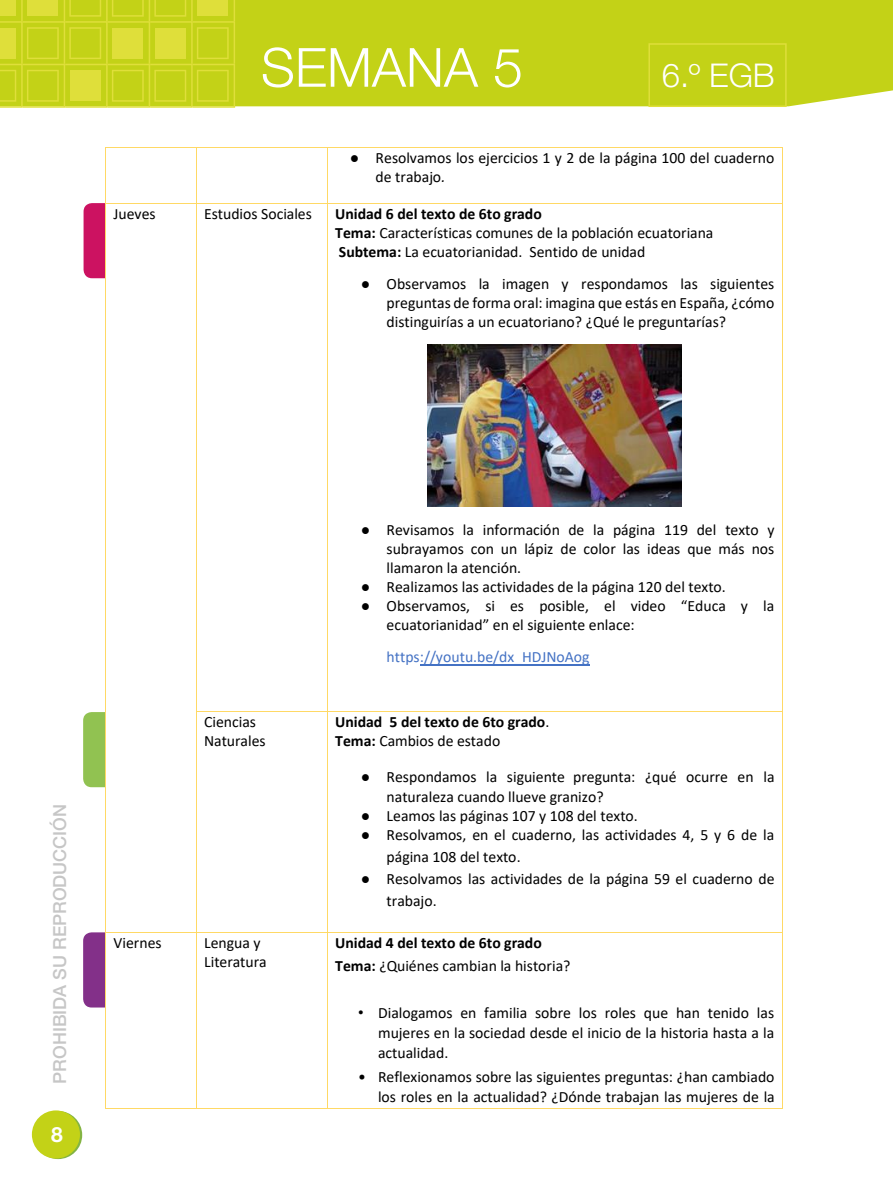
<style>
.page{position:relative;width:893px;height:1191px;background:#fff}
.page>*{position:absolute;margin:0;border:0;box-sizing:border-box;transform-origin:0 0}
.t1{font:300 54px "Helvetica Neue LT Std";color:#fff}
.t2{font:300 32.7px "Helvetica Neue LT Std";color:#fff}
.t3{font:700 21px "Helvetica Neue LT Std";color:#fff}
.t4{font:500 18px "Helvetica Neue LT Std";color:#c6c6c6}
.t5{font:15.75px/19.2px "Calibri";color:#000}
.t6{font:700 15.75px/19.2px "Calibri";color:#000}
.t7{font:15.75px "Calibri";color:#4472c4}
.s1{font-style:italic}
.s2{font-weight:700}
.s3{font-weight:400}
.s4{font-family:"Arial"}
</style>
<div class="page">
<div style="left:235px;top:0;width:658px;height:106px;background:#c3d217"></div>
<svg style="left:34px;top:1111px;width:48px;height:48px"></svg>
<div style="left:32px;top:1110px;width:48px;height:48px;background:#c3d217;border-radius:50%"></div>
<svg style="left:0;top:0;width:235px;height:108px;background:#ccd623"></svg>
<svg style="left:648px;top:43px;width:139px;height:64px;background:#c4d219"></svg>
<div style="left:83px;top:932px;width:41px;height:75px;background:#833089;border-radius:9px"></div>
<div style="left:106px;top:932px;width:32px;height:77px;background:#fff"></div>
<div style="left:84px;top:203px;width:41px;height:75px;background:#cc1261;border-radius:9px"></div>
<div style="left:107px;top:199px;width:31px;height:81px;background:#fff"></div>
<div style="left:83px;top:712px;width:41px;height:75px;background:#91c251;border-radius:9px"></div>
<div style="left:106px;top:708px;width:32px;height:81px;background:#fff"></div>
<hr style="left:106px;top:147px;width:90px;height:1px;background:#ffd965">
<hr style="left:197px;top:147px;width:130px;height:1px;background:#ffd965">
<hr style="left:328px;top:147px;width:454px;height:1px;background:#ffd965">
<hr style="left:106px;top:148px;width:1px;height:55px;background:#ffd965">
<hr style="left:196px;top:148px;width:1px;height:55px;background:#ffd965">
<hr style="left:327px;top:148px;width:1px;height:55px;background:#ffd965">
<hr style="left:782px;top:148px;width:1px;height:55px;background:#ffd965">
<hr style="left:420px;top:664px;width:170px;height:1px;background:#4472c4">
<hr style="left:106px;top:203px;width:90px;height:1px;background:#ffd965">
<hr style="left:197px;top:203px;width:130px;height:1px;background:#ffd965">
<hr style="left:328px;top:203px;width:454px;height:1px;background:#ffd965">
<hr style="left:106px;top:204px;width:1px;height:507px;background:#ffd965">
<hr style="left:196px;top:204px;width:1px;height:507px;background:#ffd965">
<hr style="left:327px;top:204px;width:1px;height:507px;background:#ffd965">
<hr style="left:782px;top:204px;width:1px;height:507px;background:#ffd965">
<hr style="left:197px;top:711px;width:130px;height:1px;background:#ffd965">
<hr style="left:328px;top:711px;width:454px;height:1px;background:#ffd965">
<hr style="left:106px;top:712px;width:1px;height:220px;background:#ffd965">
<hr style="left:196px;top:712px;width:1px;height:220px;background:#ffd965">
<hr style="left:327px;top:712px;width:1px;height:220px;background:#ffd965">
<hr style="left:782px;top:712px;width:1px;height:220px;background:#ffd965">
<hr style="left:106px;top:932px;width:90px;height:1px;background:#ffd965">
<hr style="left:197px;top:932px;width:130px;height:1px;background:#ffd965">
<hr style="left:328px;top:932px;width:454px;height:1px;background:#ffd965">
<hr style="left:106px;top:932px;width:1px;height:175px;background:#ffd965">
<hr style="left:106px;top:1107px;width:90px;height:1px;background:#ffd965">
<hr style="left:196px;top:932px;width:1px;height:175px;background:#ffd965">
<hr style="left:197px;top:1107px;width:130px;height:1px;background:#ffd965">
<hr style="left:327px;top:932px;width:1px;height:175px;background:#ffd965">
<hr style="left:328px;top:1107px;width:454px;height:1px;background:#ffd965">
<hr style="left:782px;top:932px;width:1px;height:175px;background:#ffd965">
<img style="left:428px;top:344px;width:254px;height:163px">
<h1 class="t1" style="left:261px;top:34px;width:264px">SEMANA 5</h1>
<h2 class="t2" style="left:662px;top:55px;width:114px">6.º EGB</h2>
<p class="t5" style="left:376px;top:147px;width:400px;text-indent:-26px">● Resolvamos los ejercicios 1 y 2 de la página 100 del cuaderno de trabajo<span class="s1">.</span></p>
<p class="t5" style="left:114px;top:203px;width:44px">Jueves</p>
<p class="t5" style="left:204px;top:203px;width:109px">Estudios Sociales</p>
<p class="t5" style="left:335px;top:203px;width:380px"><span class="s2">Unidad 6 del texto de 6to grado<br>Tema:</span> Características comunes de la población ecuatoriana<br><span class="s2">Subtema:</span> La ecuatorianidad. Sentido de unidad</p>
<p class="t5" style="left:387px;top:274px;width:389px;text-align:justify;text-indent:-26px">● Observamos la imagen y respondamos las siguientes preguntas de forma oral: imagina que estás en España, ¿cómo distinguirías a un ecuatoriano? ¿Qué le preguntarías?</p>
<p class="t4" style="left:49px;top:1083px;width:281px;rotate:-90deg">PROHIBIDA SU REPRODUCCIÓN</p>
<h3 class="t3" style="left:51px;top:1121px;width:13px">8</h3>
<p class="t5" style="left:387px;top:519px;width:389px;text-align:justify;text-indent:-26px">● Revisamos la información de la página 119 del texto y subrayamos con un lápiz de color las ideas que más nos llamaron la atención.</p>
<p class="t5" style="left:361px;top:577px;width:366px">● Realizamos las actividades de la página 120 del texto.</p>
<p class="t5" style="left:387px;top:596px;width:389px;text-indent:-26px">● Observamos, si es posible, el video “Educa y la ecuatorianidad” en el siguiente enlace:</p>
<p class="t7" style="left:387px;top:646px;width:205px">https://youtu.be/dx_HDJNoAog</p>
<p class="t5" style="left:204px;top:711px;width:63px">Ciencias<br>Naturales</p>
<p class="t6" style="left:335px;top:712px;width:216px">Unidad 5 del texto de 6to grado<span class="s3">.<br></span>Tema: <span class="s3">Cambios de estado</span></p>
<p class="t5" style="left:387px;top:767px;width:389px;text-indent:-26px">● Respondamos la siguiente pregunta: ¿qué ocurre en la naturaleza cuando llueve granizo?</p>
<p class="t5" style="left:361px;top:805px;width:278px">● Leamos las páginas 107 y 108 del texto.</p>
<p class="t5" style="left:387px;top:823px;width:389px;line-height:21.9px;text-indent:-26px">● Resolvamos, en el cuaderno, las actividades 4, 5 y 6 de la página 108 del texto.</p>
<p class="t5" style="left:387px;top:867px;width:389px;line-height:22px;text-indent:-26px">● Resolvamos las actividades de la página 59 el cuaderno de trabajo.</p>
<p class="t5" style="left:114px;top:932px;width:50px">Viernes</p>
<p class="t5" style="left:204px;top:932px;width:64px">Lengua y<br>Literatura</p>
<p class="t6" style="left:335px;top:930px;width:237px;line-height:23.2px">Unidad 4 del texto de 6to grado<br>Tema: <span class="s3">¿Quiénes cambian la historia?</span></p>
<p class="t5" style="left:378px;top:1001px;width:398px;line-height:20.4px;text-align:justify;text-indent:-20px"><span class="s4">•</span> Dialogamos en familia sobre los roles que han tenido las mujeres en la sociedad desde el inicio de la historia hasta a la actualidad.</p>
<p class="t5" style="left:358px;top:1065px;width:418px;line-height:20.5px;text-align:right">• Reflexionamos sobre las siguientes preguntas: ¿han cambiado los roles en la actualidad? ¿Dónde trabajan las mujeres de la</p>
</div>
